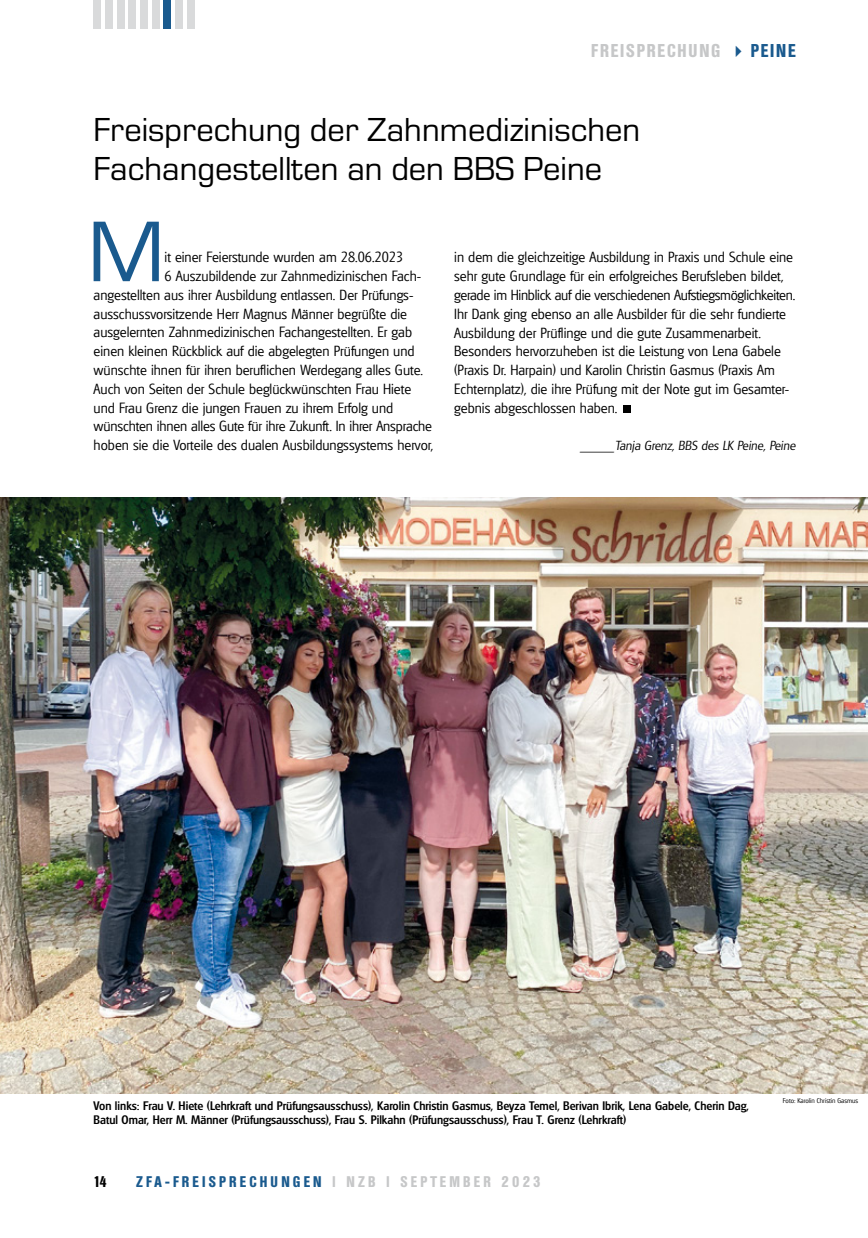
<style>
.page{position:relative;width:868px;height:1238px;background:#fff}
.page>*{position:absolute;margin:0;border:0;box-sizing:border-box;transform-origin:0 0}
.t1{font:89.25px "Micro Square";color:#1a5a8e}
.t2{font:700 57px "Arial";color:#000}
.t3{font:34.5px/39px "Micro Square";color:#000}
.t4{font:700 condensed 18px "Olympia";letter-spacing:.1em;color:#c6c7c8}
.t5{font:700 condensed 15px "Olympia";letter-spacing:.215em;color:#1a5a8e}
.t6{font:700 condensed 15px "Olympia";color:#000}
.t7{font:300 14.25px/18.8px "Glasgow";color:#000}
.t8{font:italic 300 13.5px "Glasgow";color:#000;scale:2.7 1}
.t9{font:italic 300 12.75px "Glasgow";color:#000}
.t10{font:500 12px/14.4px "Glasgow";color:#000}
.t11{font:300 6.75px "Glasgow";color:#000}
.s1{color:#1a5a8e}
.s2{color:#c6c7c8}
</style>
<div class="page">
<div style="left:94px;top:0;width:7px;height:28px;background:#d9dadb"></div>
<div style="left:105px;top:0;width:8px;height:28px;background:#d9dadb"></div>
<div style="left:117px;top:0;width:8px;height:28px;background:#d9dadb"></div>
<div style="left:129px;top:0;width:7px;height:28px;background:#d9dadb"></div>
<div style="left:140px;top:0;width:8px;height:28px;background:#d9dadb"></div>
<div style="left:152px;top:0;width:8px;height:28px;background:#d9dadb"></div>
<div style="left:163px;top:0;width:8px;height:28px;background:#1a5a8e"></div>
<div style="left:175px;top:0;width:8px;height:28px;background:#d9dadb"></div>
<div style="left:187px;top:0;width:8px;height:28px;background:#d9dadb"></div>
<img style="left:0;top:497px;width:867px;height:596px">
<p class="t4" style="left:591px;top:40px;width:206px">FREISPRECHUNG <span class="s1">✔PEINE</span></p>
<h3 class="t3" style="left:94px;top:111px;width:548px">Freisprechung der Zahnmedizinischen<br>Fachangestellten an den BBS Peine</h3>
<h1 class="t1" style="left:88px;top:204px;width:78px">M</h1>
<p class="t7" style="left:164px;top:248px;width:240px">it einer Feierstunde wurden am 28.06.2023</p>
<p class="t7" style="left:164px;top:267px;width:258px">6 Auszubildende zur Zahnmedizinischen Fach-</p>
<p class="t7" style="left:94px;top:285px;width:321px">angestellten aus ihrer Ausbildung entlassen. Der Prüfungs-</p>
<p class="t7" style="left:94px;top:304px;width:315px">ausschussvorsitzende Herr Magnus Männer begrüßte die</p>
<p class="t7" style="left:94px;top:323px;width:320px">ausgelernten Zahnmedizinischen Fachangestellten. Er gab</p>
<p class="t7" style="left:94px;top:342px;width:322px">einen kleinen Rückblick auf die abgelegten Prüfungen und</p>
<p class="t7" style="left:94px;top:360px;width:331px">wünschte ihnen für ihren beruflichen Werdegang alles Gute.</p>
<p class="t7" style="left:94px;top:379px;width:319px">Auch von Seiten der Schule beglückwünschten Frau Hiete</p>
<p class="t7" style="left:94px;top:398px;width:301px">und Frau Grenz die jungen Frauen zu ihrem Erfolg und</p>
<p class="t7" style="left:94px;top:417px;width:340px">wünschten ihnen alles Gute für ihre Zukunft. In ihrer Ansprache</p>
<p class="t7" style="left:94px;top:435px;width:341px">hoben sie die Vorteile des dualen Ausbildungssystems hervor,</p>
<p class="t7" style="left:454px;top:248px;width:342px">in dem die gleichzeitige Ausbildung in Praxis und Schule eine sehr gute Grundlage für ein erfolgreiches Berufsleben bildet, gerade im Hinblick auf die verschiedenen Aufstiegsmöglichkeiten.<br>Ihr Dank ging ebenso an alle Ausbilder für die sehr fundierte Ausbildung der Prüflinge und die gute Zusammenarbeit.<br>Besonders hervorzuheben ist die Leistung von Lena Gabele (Praxis Dr. Harpain) und Karolin Christin Gasmus (Praxis Am Echternplatz), die ihre Prüfung mit der Note gut im Gesamter&shy;gebnis abgeschlossen haben.</p>
<h2 class="t2" style="left:619px;top:360px;width:17px">.</h2>
<p class="t8" style="left:578px;top:444px;width:15px">—</p>
<p class="t9" style="left:615px;top:438px;width:182px">Tanja Grenz, BBS des LK Peine, Peine</p>
<p class="t10" style="left:94px;top:1097px;width:656px">Von links: Frau V. Hiete (Lehrkraft und Prüfungsausschuss), Karolin Christin Gasmus, Beyza Temel, Berivan Ibrik, Lena Gabele, Cherin Dag,<br>Batul Omar, Herr M. Männer (Prüfungsausschuss), Frau S. Pilkahn (Prüfungsausschuss), Frau T. Grenz (Lehrkraft)</p>
<p class="t6" style="left:94px;top:1173px;width:15px">14</p>
<p class="t5" style="left:136px;top:1173px;width:406px">ZFA-FREISPRECHUNGEN <span class="s2">| NZB | SEPTEMBER 2023</span></p>
<p class="t11" style="left:782px;top:1095px;width:77px">Foto: Karolin Christin Gasmus</p>
</div>
